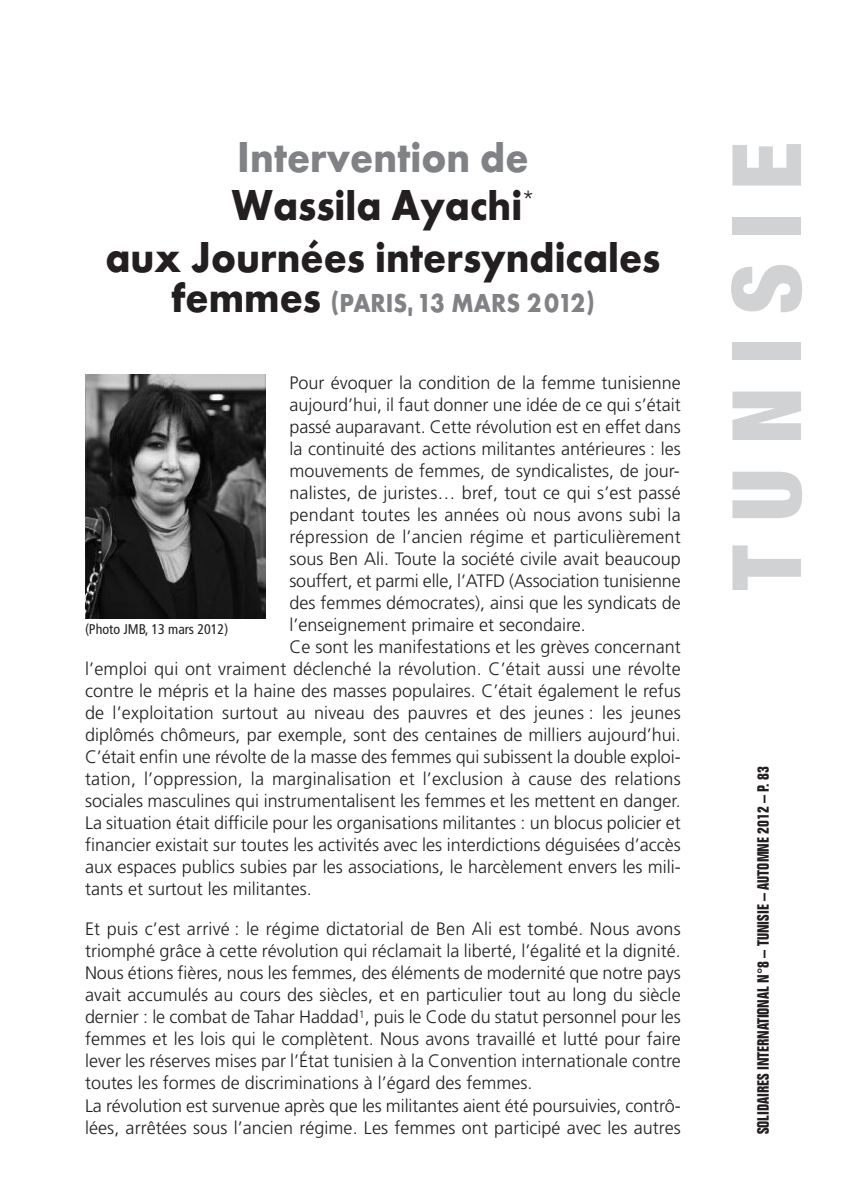
<style>
.page{position:relative;width:851px;height:1191px;background:#fff}
.page>*{position:absolute;margin:0;border:0;box-sizing:border-box;transform-origin:0 0}
.t1{font:900 condensed 96px "Helvetica Neue";letter-spacing:.25em;color:#d1d2d4}
.t2{font:40px/49.6px "Canal Bold Romain";color:#231f20;text-align:center;scale:.9 1}
.t3{font:24px "Canal Bold Romain";color:#808285;scale:.9 1}
.t4{font:300 18px/22px "Frutiger";color:#231f20}
.t5{font:700 condensed 16px "Folio";color:#231f20}
.t6{font:condensed 14px "Frutiger";color:#231f20}
.s1{color:#808285}
.s2{font-size:40px;color:#231f20}
</style>
<div class="page">
<img style="left:85px;top:375px;width:180px;height:243px">
<h2 class="t2" style="left:105px;top:138px;width:618px"><span class="s1">Intervention de<br></span>Wassila Ayachi<sup>*<br></sup>aux Journées intersyndicales</h2>
<h3 class="t3" style="left:172px;top:294px;width:471px"><span class="s2">femmes</span> (PARIS, 13 MARS 2012)</h3>
<p class="t4" style="left:289px;top:373px;width:393px">Pour évoquer la condition de la femme tunisienne</p>
<p class="t4" style="left:289px;top:395px;width:393px">aujourd’hui, il faut donner une idée de ce qui s’était</p>
<p class="t4" style="left:289px;top:417px;width:393px">passé auparavant. Cette révolution est en effet dans</p>
<p class="t4" style="left:289px;top:439px;width:393px">la continuité des actions militantes antérieures : les</p>
<p class="t4" style="left:289px;top:461px;width:392px">mouvements de femmes, de syndicalistes, de jour-</p>
<p class="t4" style="left:289px;top:483px;width:393px">nalistes, de juristes… bref, tout ce qui s’est passé</p>
<p class="t4" style="left:289px;top:505px;width:393px">pendant toutes les années où nous avons subi la</p>
<p class="t4" style="left:289px;top:527px;width:393px">répression de l’ancien régime et particulièrement</p>
<p class="t4" style="left:289px;top:549px;width:393px">sous Ben Ali. Toute la société civile avait beaucoup</p>
<p class="t4" style="left:289px;top:571px;width:393px">souffert, et parmi elle, l’ATFD (Association tunisienne</p>
<p class="t4" style="left:289px;top:593px;width:393px">des femmes démocrates), ainsi que les syndicats de</p>
<p class="t4" style="left:289px;top:615px;width:298px">l’enseignement primaire et secondaire.</p>
<p class="t4" style="left:289px;top:637px;width:393px">Ce sont les manifestations et les grèves concernant</p>
<p class="t4" style="left:85px;top:659px;width:597px">l’emploi qui ont vraiment déclenché la révolution. C’était aussi une révolte</p>
<p class="t4" style="left:85px;top:681px;width:597px">contre le mépris et la haine des masses populaires. C’était également le refus</p>
<p class="t4" style="left:85px;top:703px;width:597px">de l’exploitation surtout au niveau des pauvres et des jeunes : les jeunes</p>
<p class="t4" style="left:85px;top:725px;width:597px">diplômés chômeurs, par exemple, sont des centaines de milliers aujourd’hui.</p>
<p class="t4" style="left:85px;top:747px;width:597px">C’était enfin une révolte de la masse des femmes qui subissent la double exploi-</p>
<p class="t4" style="left:85px;top:769px;width:597px">tation, l’oppression, la marginalisation et l’exclusion à cause des relations</p>
<p class="t4" style="left:85px;top:791px;width:597px">sociales masculines qui instrumentalisent les femmes et les mettent en danger.</p>
<p class="t4" style="left:85px;top:813px;width:597px">La situation était difficile pour les organisations militantes : un blocus policier et</p>
<p class="t4" style="left:85px;top:835px;width:597px">financier existait sur toutes les activités avec les interdictions déguisées d’accès</p>
<p class="t4" style="left:85px;top:857px;width:597px">aux espaces publics subies par les associations, le harcèlement envers les mili-</p>
<p class="t4" style="left:85px;top:879px;width:228px">tants et surtout les militantes.</p>
<p class="t4" style="left:85px;top:919px;width:597px">Et puis c’est arrivé : le régime dictatorial de Ben Ali est tombé. Nous avons triomphé grâce à cette révolution qui réclamait la liberté, l’égalité et la dignité.<br>Nous étions fières, nous les femmes, des éléments de modernité que notre pays avait accumulés au cours des siècles, et en particulier tout au long du siècle dernier : le combat de Tahar Haddad<sup>1</sup>, puis le Code du statut personnel pour les femmes et les lois qui le complètent. Nous avons travaillé et lutté pour faire lever les réserves mises par l’État tunisien à la Convention internationale contre toutes les formes de discriminations à l’égard des femmes.<br>La révolution est survenue après que les militantes aient été poursuivies, contrô&shy;lées, arrêtées sous l’ancien régime. Les femmes ont participé avec les autres</p>
<p class="t6" style="left:85px;top:624px;width:145px">(Photo JMB, 13 mars 2012)</p>
<h1 class="t1" style="left:707px;top:590px;width:450px;rotate:-90deg">tunisie</h1>
<p class="t5" style="left:757px;top:1134px;width:369px;rotate:-90deg">SOLIDAIRES INTERNATIONAL N°8 – TUNISIE – AUTOMNE 2012 – P. 83</p>
</div>
